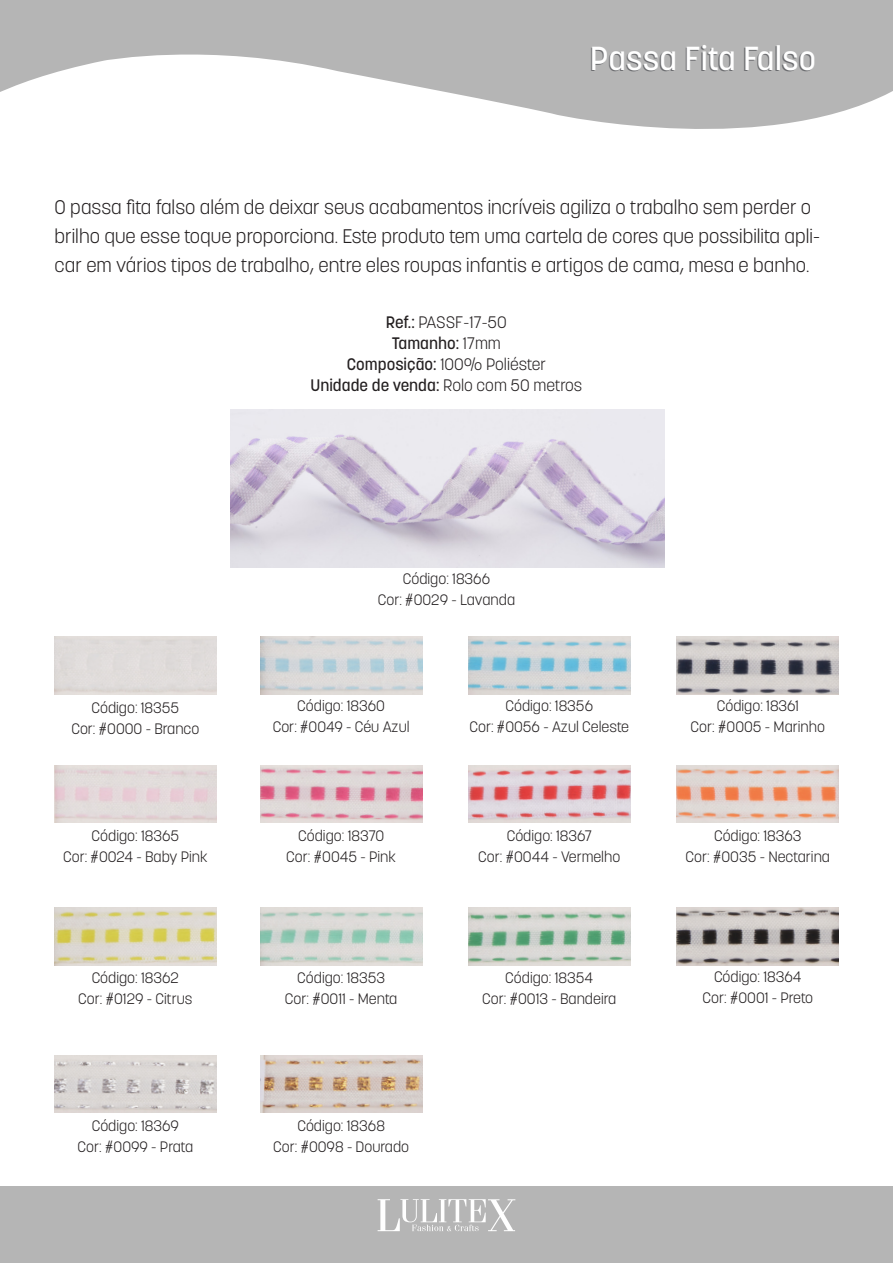
<style>
.page{position:relative;width:893px;height:1263px;background:#fff}
.page>*{position:absolute;margin:0;border:0;box-sizing:border-box;transform-origin:0 0}
.t1{font:500 33px "Korolev";color:#fff}
.t2{font:300 19.5px/28.5px "Korolev";color:#231f20}
.t3{font:500 16.5px "Korolev";color:#231f20}
.t4{font:300 16.5px "Korolev";color:#231f20}
.t5{font:300 15px "Korolev";color:#231f20}
.s1{font-weight:500}
.s2{font-weight:300}
</style>
<div class="page">
<div style="left:0;top:1186px;width:893px;height:77px;background:#b5b5b5"></div>
<svg style="left:0;top:0;width:893px;height:129px;fill:#b5b5b5"></svg>
<svg style="left:378px;top:1199px;width:137px;height:32px"></svg>
<img style="left:54px;top:908px;width:163px;height:57px">
<img style="left:260px;top:637px;width:162px;height:57px">
<img style="left:468px;top:765px;width:162px;height:57px">
<img style="left:677px;top:765px;width:162px;height:58px">
<img style="left:468px;top:637px;width:162px;height:57px">
<img style="left:54px;top:765px;width:163px;height:57px">
<img style="left:54px;top:1055px;width:163px;height:57px">
<img style="left:260px;top:908px;width:162px;height:57px">
<img style="left:677px;top:637px;width:162px;height:57px">
<img style="left:260px;top:765px;width:162px;height:57px">
<img style="left:260px;top:1055px;width:162px;height:57px">
<img style="left:468px;top:908px;width:162px;height:57px">
<img style="left:677px;top:908px;width:162px;height:57px">
<img style="left:230px;top:409px;width:434px;height:159px">
<h1 class="t1" style="left:590px;top:37px;width:228px">Passa Fita Falso</h1>
<p class="t2" style="left:55px;top:193px;width:767px">O passa fita falso além de deixar seus acabamentos incríveis agiliza o trabalho sem perder o brilho que esse toque proporciona. Este produto tem uma cartela de cores que possibilita apli&shy;car em vários tipos de trabalho, entre eles roupas infantis e artigos de cama, mesa e banho.</p>
<p class="t4" style="left:386px;top:312px;width:122px"><span class="s1">Ref.:</span> PASSF-17-50</p>
<p class="t3" style="left:392px;top:333px;width:111px">Tamanho: <span class="s2">17mm</span></p>
<p class="t4" style="left:347px;top:354px;width:201px"><span class="s1">Composição:</span> 100% Poliéster</p>
<p class="t3" style="left:310px;top:375px;width:273px">Unidade de venda: <span class="s2">Rolo com 50 metros</span></p>
<p class="t5" style="left:403px;top:569px;width:89px">Código: 18366</p>
<p class="t5" style="left:378px;top:590px;width:139px">Cor: #0029 - Lavanda</p>
<p class="t5" style="left:91px;top:698px;width:89px">Código: 18355</p>
<p class="t5" style="left:71px;top:719px;width:130px">Cor: #0000 - Branco</p>
<p class="t5" style="left:297px;top:697px;width:89px">Código: 18360</p>
<p class="t5" style="left:273px;top:718px;width:138px">Cor: #0049 - Céu Azul</p>
<p class="t5" style="left:505px;top:697px;width:89px">Código: 18356</p>
<p class="t5" style="left:469px;top:718px;width:161px">Cor: #0056 - Azul Celeste</p>
<p class="t5" style="left:717px;top:697px;width:84px">Código: 18361</p>
<p class="t5" style="left:691px;top:718px;width:136px">Cor: #0005 - Marinho</p>
<p class="t5" style="left:92px;top:826px;width:89px">Código: 18365</p>
<p class="t5" style="left:63px;top:847px;width:146px">Cor: #0024 - Baby Pink</p>
<p class="t5" style="left:298px;top:826px;width:87px">Código: 18370</p>
<p class="t5" style="left:286px;top:847px;width:111px">Cor: #0045 - Pink</p>
<p class="t5" style="left:507px;top:826px;width:87px">Código: 18367</p>
<p class="t5" style="left:478px;top:847px;width:144px">Cor: #0044 - Vermelho</p>
<p class="t5" style="left:714px;top:826px;width:89px">Código: 18363</p>
<p class="t5" style="left:686px;top:847px;width:146px">Cor: #0035 - Nectarina</p>
<p class="t5" style="left:92px;top:968px;width:89px">Código: 18362</p>
<p class="t5" style="left:78px;top:989px;width:116px">Cor: #0129 - Citrus</p>
<p class="t5" style="left:297px;top:968px;width:89px">Código: 18353</p>
<p class="t5" style="left:285px;top:989px;width:114px">Cor: #0011 - Menta</p>
<p class="t5" style="left:505px;top:968px;width:89px">Código: 18354</p>
<p class="t5" style="left:482px;top:989px;width:135px">Cor: #0013 - Bandeira</p>
<p class="t5" style="left:714px;top:968px;width:89px">Código: 18364</p>
<p class="t5" style="left:702px;top:989px;width:112px">Cor: #0001 - Preto</p>
<p class="t5" style="left:92px;top:1116px;width:89px">Código: 18369</p>
<p class="t5" style="left:78px;top:1137px;width:117px">Cor: #0099 - Prata</p>
<p class="t5" style="left:297px;top:1116px;width:89px">Código: 18368</p>
<p class="t5" style="left:273px;top:1137px;width:138px">Cor: #0098 - Dourado</p>
</div>
